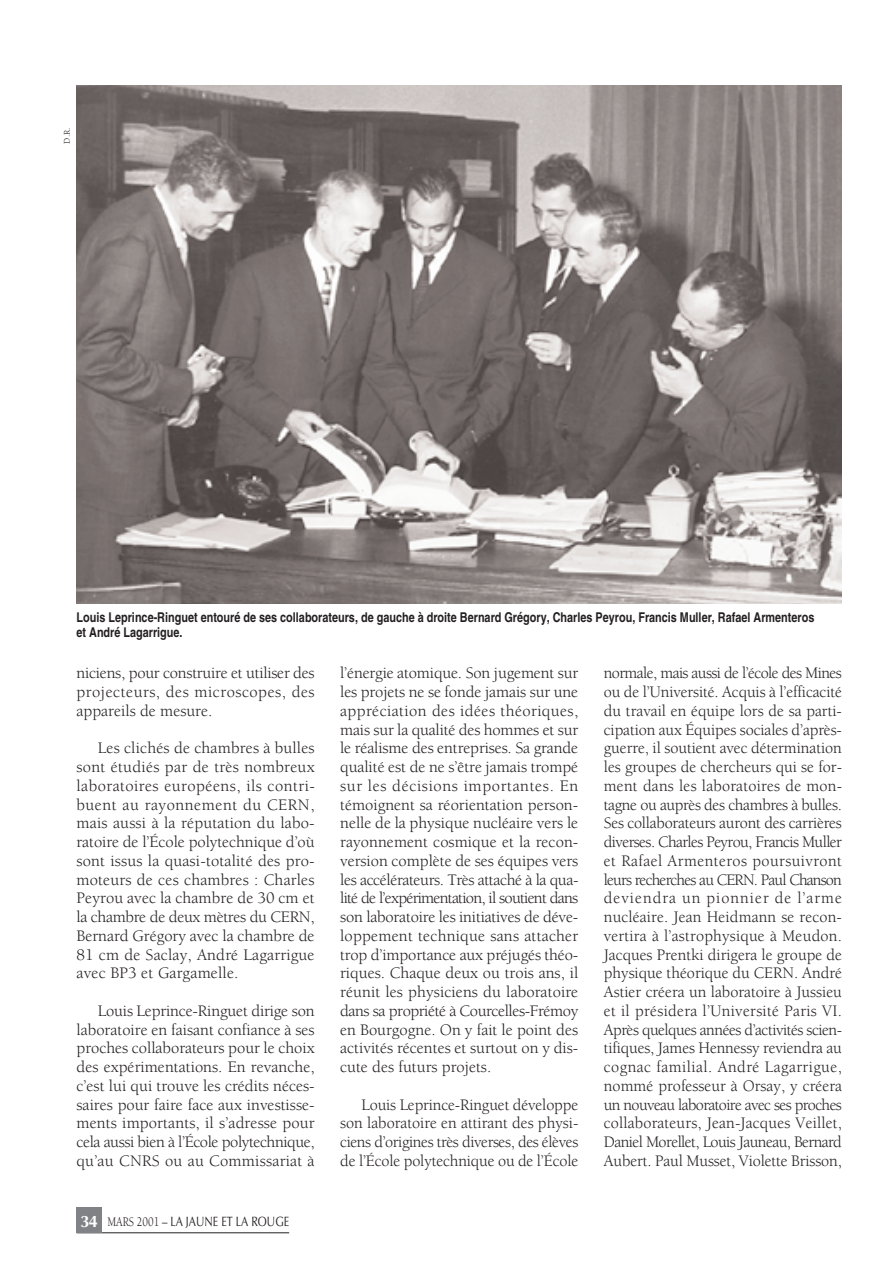
<style>
.page{position:relative;width:893px;height:1263px;background:#fff}
.page>*{position:absolute;margin:0;border:0;box-sizing:border-box;transform-origin:0 0}
.t1{font:16.5px/18.8px "Berkeley";color:#231f20;text-align:justify}
.t2{font:700 condensed 13.5px/15px "Helvetica";color:#231f20}
.t3{font:13.5px "Optima";color:#231f20;scale:.8 1}
.t4{font:9px "Berkeley";color:#231f20}
.s1{font-weight:700;font-size:16.5px;color:#fff}
.s2{font-family:"Berkeley"}
</style>
<div class="page">
<hr style="left:77px;top:1232px;width:212px;height:1px;background:#231f20">
<div style="left:77px;top:1208px;width:25px;height:25px;background:#808285"></div>
<img style="left:77px;top:85px;width:765px;height:519px">
<p class="t4" style="left:64px;top:144px;width:17px;rotate:-90deg">D.R.</p>
<p class="t2" style="left:77px;top:611px;width:739px">Louis Leprince-Ringuet entouré de ses collaborateurs, de gauche à droite Bernard Grégory, Charles Peyrou, Francis Muller, Rafael Armenteros et André Lagarrigue.</p>
<p class="t1" style="left:77px;top:665px;width:240px">niciens, pour construire et utiliser des projecteurs, des microscopes, des appareils de mesure.</p>
<p class="t1" style="left:77px;top:740px;width:240px;text-indent:21px">Les clichés de chambres à bulles sont étudiés par de très nombreux laboratoires européens, ils contri&shy;buent au rayonnement du CERN, mais aussi à la réputation du labo&shy;ratoire de l’École polytechnique d’où sont issus la quasi-totalité des pro&shy;moteurs de ces chambres : Charles Peyrou avec la chambre de 30 cm et la chambre de deux mètres du CERN, Bernard Grégory avec la chambre de 81 cm de Saclay, André Lagarrigue avec BP3 et Gargamelle.</p>
<p class="t1" style="left:77px;top:1003px;width:240px;text-indent:21px">Louis Leprince-Ringuet dirige son laboratoire en faisant confiance à ses proches collaborateurs pour le choix des expérimentations. En revanche, c’est lui qui trouve les crédits néces&shy;saires pour faire face aux investisse&shy;ments importants, il s’adresse pour cela aussi bien à l’École polytechnique, qu’au CNRS ou au Commissariat à</p>
<p class="t3" style="left:80px;top:1216px;width:262px"><span class="s1">34</span> <span class="s2">MARS 2001 –</span> LA JAUNE ET LA ROUGE</p>
<p class="t1" style="left:340px;top:665px;width:240px">l’énergie atomique. Son jugement sur les projets ne se fonde jamais sur une appréciation des idées théoriques, mais sur la qualité des hommes et sur le réalisme des entreprises. Sa grande qualité est de ne s’être jamais trompé sur les décisions importantes. En témoignent sa réorientation person&shy;nelle de la physique nucléaire vers le rayonnement cosmique et la recon&shy;version complète de ses équipes vers les accélérateurs. Très attaché à la qua&shy;lité de l’expérimentation, il soutient dans son laboratoire les initiatives de déve&shy;loppement technique sans attacher trop d’importance aux préjugés théo&shy;riques. Chaque deux ou trois ans, il réunit les physiciens du laboratoire dans sa propriété à Courcelles-Frémoy en Bourgogne. On y fait le point des activités récentes et surtout on y dis&shy;cute des futurs projets.</p>
<p class="t1" style="left:340px;top:1096px;width:240px;text-indent:21px">Louis Leprince-Ringuet développe son laboratoire en attirant des physi&shy;ciens d’origines très diverses, des élèves de l’École polytechnique ou de l’École</p>
<p class="t1" style="left:604px;top:665px;width:240px">normale, mais aussi de l’école des Mines ou de l’Université. Acquis à l’efficacité du travail en équipe lors de sa parti&shy;cipation aux Équipes sociales d’après&shy;guerre, il soutient avec détermination les groupes de chercheurs qui se for&shy;ment dans les laboratoires de mon&shy;tagne ou auprès des chambres à bulles.<br>Ses collaborateurs auront des carrières diverses. Charles Peyrou, Francis Muller et Rafael Armenteros poursuivront leurs recherches au CERN. Paul Chanson deviendra un pionnier de l’arme nucléaire. Jean Heidmann se recon&shy;vertira à l’astrophysique à Meudon.<br>Jacques Prentki dirigera le groupe de physique théorique du CERN. André Astier créera un laboratoire à Jussieu et il présidera l’Université Paris VI.<br>Après quelques années d’activités scien&shy;tifiques, James Hennessy reviendra au cognac familial. André Lagarrigue, nommé professeur à Orsay, y créera un nouveau laboratoire avec ses proches collaborateurs, Jean-Jacques Veillet, Daniel Morellet, Louis Jauneau, Bernard Aubert. Paul Musset, Violette Brisson,</p>
</div>
